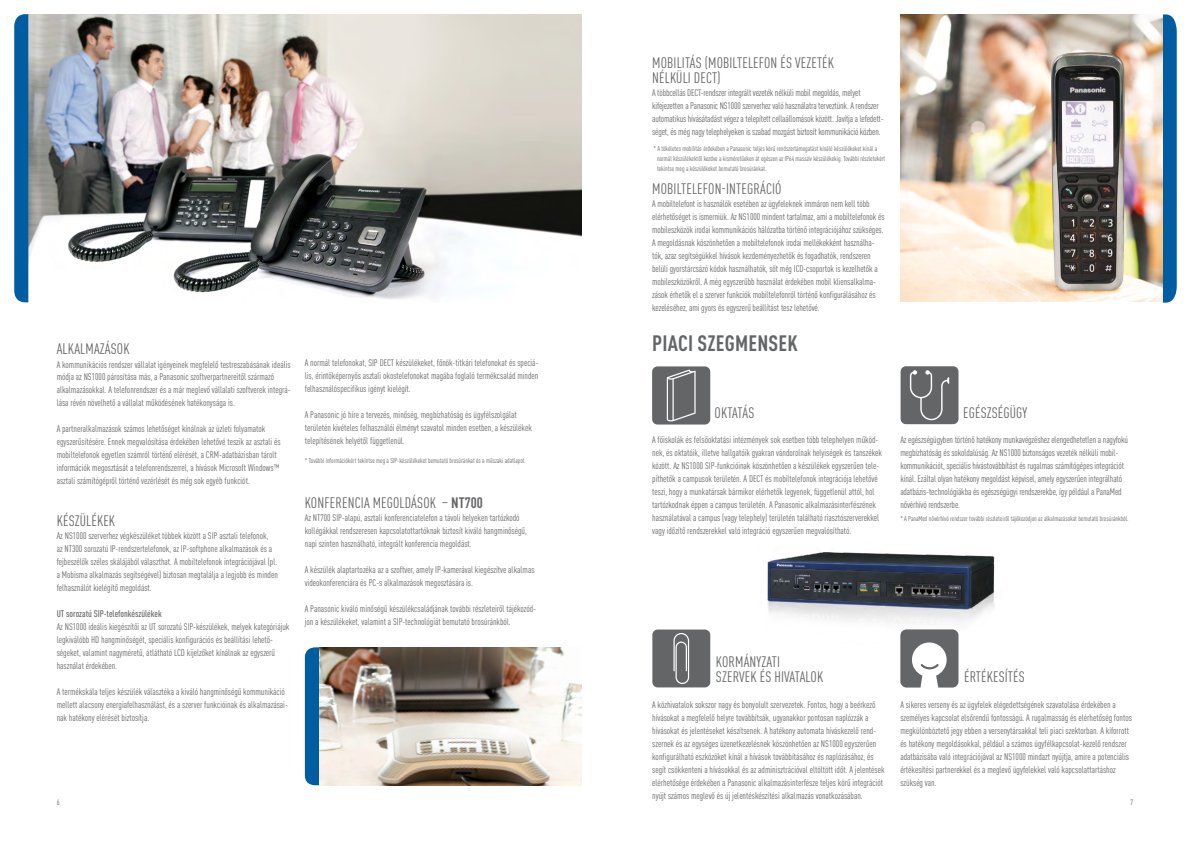
<style>
.page{position:relative;width:1191px;height:842px;background:#fff}
.page>*{position:absolute;margin:0;border:0;box-sizing:border-box;transform-origin:0 0}
.t1{font:700 condensed 22px "DIN Pro";letter-spacing:.01em;color:#646567}
.t2{font:condensed 15px/15px "DIN Pro";letter-spacing:.01em;color:#646567}
.t3{font:condensed 9.5px/13px "DIN Pro";color:#646567}
.t4{font:500 condensed 9.5px "DIN Pro";color:#646567}
.t5{font:condensed 8px "DIN Pro";color:#646567}
.t6{font:condensed 7px/10px "DIN Pro";color:#646567}
.s1{font-weight:700}
</style>
<div class="page">
<img style="left:767px;top:552px;width:228px;height:111px">
<svg style="left:900px;top:629px;width:58px;height:58px"></svg>
<svg style="left:652px;top:366px;width:58px;height:58px;background:#727374"></svg>
<svg style="left:900px;top:366px;width:58px;height:58px;background:#727374"></svg>
<svg style="left:652px;top:629px;width:58px;height:58px;background:#717274"></svg>
<svg style="left:304px;top:647px;width:15px;height:139px;background:#156aa9"></svg>
<img style="left:319px;top:647px;width:262px;height:138px">
<svg style="left:1162px;top:14px;width:15px;height:289px;background:#186aa6"></svg>
<img style="left:900px;top:14px;width:262px;height:288px">
<img style="left:28px;top:14px;width:553px;height:288px">
<svg style="left:14px;top:14px;width:14px;height:289px;background:#0762a4"></svg>
<h2 class="t2" style="left:652px;top:54px;width:183px">MOBILITÁS (MOBILTELEFON ÉS VEZETÉK<br>NÉLKÜLI DECT)</h2>
<p class="t3" style="left:652px;top:86px;width:233px">A többcellás DECT-rendszer integrált vezeték nélküli mobil megoldás, melyet kifejezetten a Panasonic NS1000 szerverhez való használatra terveztünk. A rendszer automatikus hívásátadást végez a telepített cellaállomások között. Javítja a lefedett&shy;séget, és még nagy telephelyeken is szabad mozgást biztosít kommunikáció közben.</p>
<p class="t6" style="left:657px;top:143px;width:230px;text-indent:-4px">* A tökéletes mobilitás érdekében a Panasonic teljes körű rendszertámogatást kínáló készülékeket kínál a normál készülékektől kezdve a kisméretűeken át egészen az IP64 masszív készülékekig. További részletekért tekintse meg a készülékeket bemutató brosúránkat.</p>
<h2 class="t2" style="left:652px;top:180px;width:131px">MOBILTELEFON-INTEGRÁCIÓ</h2>
<p class="t3" style="left:652px;top:197px;width:234px">A mobiltelefont is használók esetében az ügyfeleknek immáron nem kell több elérhetőséget is ismerniük. Az NS1000 mindent tartalmaz, ami a mobiltelefonok és mobileszközök irodai kommunikációs hálózatba történő integrációjához szükséges.<br>A megoldásnak köszönhetően a mobiltelefonok irodai mellékekként használha&shy;tók, azaz segítségükkel hívások kezdeményezhetők és fogadhatók, rendszeren belüli gyorstárcsázó kódok használhatók, sőt még ICD-csoportok is kezelhetők a mobileszközökről. A még egyszerűbb használat érdekében mobil kliensalkalma&shy;zások érhetők el a szerver funkciók mobiltelefonról történő konfigurálásához és kezeléséhez, ami gyors és egyszerű beállítást tesz lehetővé.</p>
<h1 class="t1" style="left:652px;top:326px;width:147px">PIACI SZEGMENSEK</h1>
<h2 class="t2" style="left:57px;top:341px;width:74px">ALKALMAZÁSOK</h2>
<p class="t3" style="left:57px;top:357px;width:235px">A kommunikációs rendszer vállalat igényeinek megfelelő testreszabásának ideális módja az NS1000 párosítása más, a Panasonic szoftverpartnereitől származó alkalmazásokkal. A telefonrendszer és a már meglevő vállalati szoftverek integrá&shy;lása révén növelhető a vállalat működésének hatékonysága is.</p>
<p class="t3" style="left:57px;top:422px;width:225px">A partneralkalmazások számos lehetőséget kínálnak az üzleti folyamatok egyszerűsítésére. Ennek megvalósítása érdekében lehetővé teszik az asztali és mobiltelefonok egyetlen számról történő elérését, a CRM-adatbázisban tárolt információk megosztását a telefonrendszerrel, a hívások Microsoft Windows™ asztali számítógépről történő vezérlését és még sok egyéb funkciót.</p>
<h2 class="t2" style="left:57px;top:512px;width:60px">KÉSZÜLÉKEK</h2>
<p class="t3" style="left:57px;top:528px;width:223px">Az NS1000 szerverhez végkészüléket többek között a SIP asztali telefonok,<br>az NT300 sorozatú IP-rendszertelefonok, az IP-softphone alkalmazások és a fejbeszélők széles skálájából választhat. A mobiltelefonok integrációjával (pl. a Mobisma alkalmazás segítségével) biztosan megtalálja a legjobb és minden felhasználót kielégítő megoldást.</p>
<p class="t4" style="left:57px;top:606px;width:107px">UT sorozatú SIP-telefonkészülékek</p>
<p class="t3" style="left:57px;top:619px;width:234px">Az NS1000 ideális kiegészítői az UT sorozatú SIP-készülékek, melyek kategóriájuk legkiválóbb HD hangminőségét, speciális konfigurációs és beállítási lehető&shy;ségeket, valamint nagyméretű, átlátható LCD kijelzőket kínálnak az egyszerű használat érdekében.</p>
<p class="t3" style="left:57px;top:684px;width:233px">A termékskála teljes készülék választéka a kiváló hangminőségű kommunikáció mellett alacsony energiafelhasználást, és a szerver funkcióinak és alkalmazásai&shy;nak hatékony elérését biztosítja.</p>
<p class="t3" style="left:305px;top:356px;width:235px;text-align:justify">A normál telefonokat, SIP DECT készülékeket, főnök-titkári telefonokat és speciá&shy;lis, érintőképernyős asztali okostelefonokat magába foglaló termékcsalád minden felhasználóspecifikus igényt kielégít.</p>
<p class="t3" style="left:305px;top:408px;width:229px">A Panasonic jó híre a tervezés, minőség, megbízhatóság és ügyfélszolgálat területén kivételes felhasználói élményt szavatol minden esetben, a készülékek telepítésének helyétől függetlenül.</p>
<p class="t6" style="left:305px;top:455px;width:223px">* További információkért tekintse meg a SIP-készülékeket bemutató brosúránkat és a műszaki adatlapot.</p>
<h2 class="t2" style="left:305px;top:494px;width:179px">KONFERENCIA MEGOLDÁSOK – <span class="s1">NT700</span></h2>
<p class="t3" style="left:305px;top:510px;width:224px">Az NT700 SIP-alapú, asztali konferenciatelefon a távoli helyeken tartózkodó kollégákkal rendszeresen kapcsolatottartóknak biztosít kiváló hangminőségű, napi szinten használható, integrált konferencia megoldást.</p>
<p class="t3" style="left:305px;top:562px;width:231px">A készülék alaptartozéka az a szoftver, amely IP-kamerával kiegészítve alkalmas videokonferenciára és PC-s alkalmazások megosztására is.</p>
<p class="t3" style="left:305px;top:601px;width:233px">A Panasonic kiváló minőségű készülékcsaládjának további részleteiről tájékozód&shy;jon a készülékeket, valamint a SIP-technológiát bemutató brosúránkból.</p>
<h2 class="t2" style="left:714px;top:404px;width:41px">OKTATÁS</h2>
<h2 class="t2" style="left:963px;top:404px;width:65px">EGÉSZSÉGÜGY</h2>
<p class="t3" style="left:900px;top:432px;width:229px">Az egészségügyben történő hatékony munkavégzéshez elengedhetetlen a nagyfokú megbízhatóság és sokoldalúság. Az NS1000 biztonságos vezeték nélküli mobil&shy;kommunikációt, speciális hívástovábbítást és rugalmas számítógépes integrációt kínál. Ezáltal olyan hatékony megoldást képvisel, amely egyszerűen integrálható adatbázis-technológiákba és egészségügyi rendszerekbe, így például a PanaMed nővérhívó rendszerbe.</p>
<p class="t6" style="left:900px;top:513px;width:230px">* A PanaMed nővérhívó rendszer további részleteiről tájékozódjon az alkalmazásokat bemutató brosúránkból.</p>
<p class="t3" style="left:652px;top:433px;width:231px">A főiskolák és felsőoktatási intézmények sok esetben több telephelyen működ&shy;nek, és oktatóik, illetve hallgatóik gyakran vándorolnak helyiségek és tanszékek között. Az NS1000 SIP-funkcióinak köszönhetően a készülékek egyszerűen tele&shy;píthetők a campusok területén. A DECT és mobiltelefonok integrációja lehetővé teszi, hogy a munkatársak bármikor elérhetők legyenek, függetlenül attól, hol tartózkodnak éppen a campus területén. A Panasonic alkalmazásinterfészének használatával a campus (vagy telephely) területén található riasztószerverekkel vagy időzítő rendszerekkel való integráció egyszerűen megvalósítható.</p>
<h2 class="t2" style="left:716px;top:653px;width:109px">KORMÁNYZATI<br>SZERVEK ÉS HIVATALOK</h2>
<h2 class="t2" style="left:964px;top:668px;width:62px">ÉRTÉKESÍTÉS</h2>
<p class="t3" style="left:652px;top:697px;width:234px">A közhivatalok sokszor nagy és bonyolult szervezetek. Fontos, hogy a beérkező hívásokat a megfelelő helyre továbbítsák, ugyanakkor pontosan naplózzák a hívásokat és jelentéseket készítsenek. A hatékony automata híváskezelő rend&shy;szernek és az egységes üzenetkezelésnek köszönhetően az NS1000 egyszerűen konfigurálható eszközöket kínál a hívások továbbításához és naplózásához, és segít csökkenteni a hívásokkal és az adminisztrációval eltöltött időt. A jelentések elérhetősége érdekében a Panasonic alkalmazásinterfésze teljes körű integrációt nyújt számos meglevő és új jelentéskészítési alkalmazás vonatkozásában.</p>
<p class="t3" style="left:900px;top:697px;width:233px">A sikeres verseny és az ügyfelek elégedettségének szavatolása érdekében a személyes kapcsolat elsőrendű fontosságú. A rugalmasság és elérhetőség fontos megkülönböztető jegy ebben a versenytársakkal teli piaci szektorban. A kiforrott és hatékony megoldásokkal, például a számos ügyfélkapcsolat-kezelő rendszer adatbázisába való integrációjával az NS1000 mindazt nyújtja, amire a potenciális értékesítési partnerekkel és a meglevő ügyfelekkel való kapcsolattartáshoz szükség van.</p>
<p class="t5" style="left:57px;top:797px;width:4px">6</p>
<p class="t5" style="left:1130px;top:797px;width:4px">7</p>
</div>
